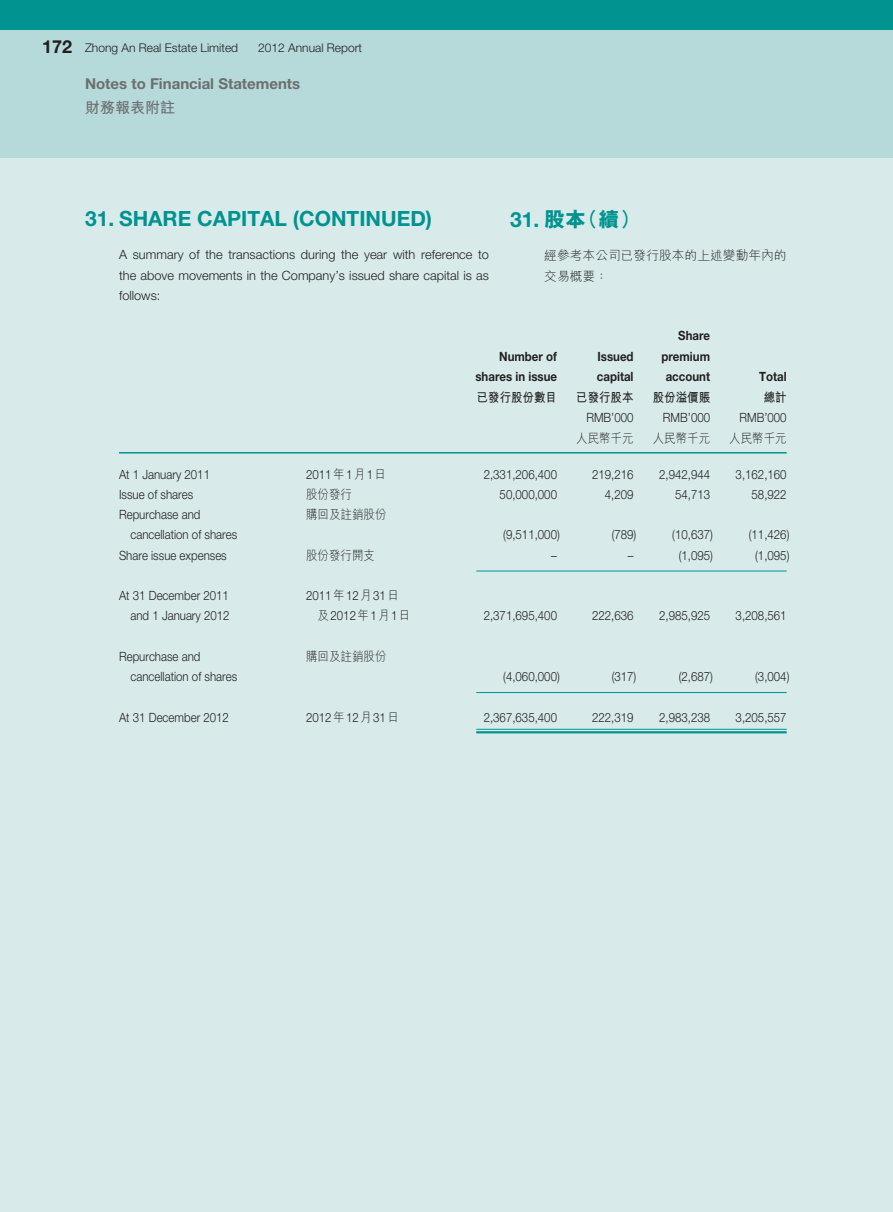
<style>
.page{position:relative;width:893px;height:1212px;background:#d8ebea}
.page>*{position:absolute;margin:0;border:0;box-sizing:border-box;transform-origin:0 0}
.t1{font:700 21px "Helvetica Neue LT Std";color:#009390}
.t2{font:21px "M Hei HK Xbold B5 pc H";color:#009390}
.t3{font:700 15px "Helvetica Neue LT Std";color:#6d6e70}
.t4{font:15px "M Hei HK Bold B5 pc H";color:#6d6e70}
.t5{font:300 12.75px "Helvetica Neue LT Std";color:#231f20;scale:.9 1}
.t6{font:300 12.75px/20.2px "Helvetica Neue LT Std";color:#231f20;text-align:justify}
.t7{font:700 12.75px "Helvetica Neue LT Std";color:#231f20;scale:.9 1}
.t8{font:12.75px "M Hei HK Light B5 pc H";color:#231f20;scale:.9 1}
.t9{font:12.75px/20.2px "M Hei HK Light B5 pc H";color:#231f20}
.t10{font:12.75px "M Hei HK Bold B5 pc H";color:#231f20;scale:.9 1}
.t11{font:300 12px "Helvetica Neue LT Std";color:#231f20}
.s1{font-weight:700;font-size:18px}
.s2{font-family:"Helvetica Neue LT Std";font-weight:700}
.s3{font-family:"M Hei HK Light B5 pc H";font-weight:400}
</style>
<div class="page">
<div style="left:0;top:0;width:893px;height:157px;background:#b5dad9"></div>
<div style="left:0;top:0;width:893px;height:30px;background:#009390"></div>
<hr style="left:119px;top:452px;width:668px;height:1px;background:#009390">
<hr style="left:476px;top:571px;width:311px;height:1px;background:#009390">
<hr style="left:476px;top:692px;width:311px;height:1px;background:#009390">
<hr style="left:476px;top:729px;width:311px;height:1px;background:#009390">
<hr style="left:476px;top:731px;width:311px;height:2px;background:#009390">
<p class="t11" style="left:42px;top:44px;width:197px"><span class="s1">172</span> Zhong An Real Estate Limited</p>
<p class="t11" style="left:258px;top:44px;width:105px">2012 Annual Report</p>
<p class="t3" style="left:85px;top:78px;width:217px">Notes to Financial Statements</p>
<p class="t4" style="left:85px;top:101px;width:91px">財務報表附註</p>
<h1 class="t1" style="left:85px;top:211px;width:349px">31. SHARE CAPITAL (CONTINUED)</h1>
<p class="t6" style="left:119px;top:246px;width:371px">A summary of the transactions during the year with reference to the above movements in the Company’s issued share capital is as follows:</p>
<h1 class="t2" style="left:510px;top:211px;width:132px"><span class="s2">31.</span> 股本（續）</h1>
<p class="t9" style="left:544px;top:247px;width:244px">經參考本公司已發行股本的上述變動年內的交易概要：</p>
<p class="t7" style="left:678px;top:331px;width:37px">Share</p>
<p class="t7" style="left:499px;top:352px;width:66px">Number of</p>
<p class="t7" style="left:597px;top:352px;width:42px">Issued</p>
<p class="t7" style="left:661px;top:352px;width:56px">premium</p>
<p class="t7" style="left:475px;top:372px;width:92px">shares in issue</p>
<p class="t7" style="left:597px;top:372px;width:42px">capital</p>
<p class="t7" style="left:666px;top:372px;width:51px">account</p>
<p class="t7" style="left:759px;top:372px;width:32px">Total</p>
<p class="t10" style="left:477px;top:392px;width:91px">已發行股份數目</p>
<p class="t10" style="left:576px;top:392px;width:65px">已發行股本</p>
<p class="t10" style="left:653px;top:392px;width:65px">股份溢價賬</p>
<p class="t10" style="left:764px;top:392px;width:27px">總計</p>
<p class="t5" style="left:586px;top:413px;width:54px">RMB’000</p>
<p class="t5" style="left:663px;top:413px;width:54px">RMB’000</p>
<p class="t5" style="left:739px;top:413px;width:54px">RMB’000</p>
<p class="t8" style="left:576px;top:433px;width:65px">人民幣千元</p>
<p class="t8" style="left:653px;top:433px;width:65px">人民幣千元</p>
<p class="t8" style="left:729px;top:433px;width:65px">人民幣千元</p>
<p class="t5" style="left:119px;top:469px;width:103px">At 1 January 2011</p>
<p class="t5" style="left:306px;top:469px;width:90px">2011<span class="s3">年</span>1<span class="s3">月</span>1<span class="s3">日</span></p>
<p class="t5" style="left:484px;top:469px;width:83px">2,331,206,400</p>
<p class="t5" style="left:592px;top:469px;width:48px">219,216</p>
<p class="t5" style="left:659px;top:469px;width:58px">2,942,944</p>
<p class="t5" style="left:736px;top:469px;width:58px">3,162,160</p>
<p class="t5" style="left:119px;top:490px;width:84px">Issue of shares</p>
<p class="t8" style="left:306px;top:489px;width:53px">股份發行</p>
<p class="t5" style="left:500px;top:490px;width:65px">50,000,000</p>
<p class="t5" style="left:605px;top:490px;width:33px">4,209</p>
<p class="t5" style="left:675px;top:490px;width:40px">54,713</p>
<p class="t5" style="left:752px;top:490px;width:40px">58,922</p>
<p class="t5" style="left:119px;top:510px;width:92px">Repurchase and</p>
<p class="t8" style="left:306px;top:509px;width:91px">購回及註銷股份</p>
<p class="t5" style="left:131px;top:530px;width:120px">cancellation of shares</p>
<p class="t5" style="left:503px;top:530px;width:64px">(9,511,000)</p>
<p class="t5" style="left:612px;top:530px;width:29px">(789)</p>
<p class="t5" style="left:672px;top:530px;width:47px">(10,637)</p>
<p class="t5" style="left:749px;top:530px;width:47px">(11,426)</p>
<p class="t5" style="left:119px;top:550px;width:121px">Share issue expenses</p>
<p class="t8" style="left:306px;top:550px;width:78px">股份發行開支</p>
<p class="t5" style="left:551px;top:550px;width:8px">–</p>
<p class="t5" style="left:628px;top:550px;width:8px">–</p>
<p class="t5" style="left:679px;top:550px;width:40px">(1,095)</p>
<p class="t5" style="left:755px;top:550px;width:40px">(1,095)</p>
<p class="t5" style="left:119px;top:591px;width:124px">At 31 December 2011</p>
<p class="t5" style="left:306px;top:591px;width:104px">2011<span class="s3">年</span>12<span class="s3">月</span>31<span class="s3">日</span></p>
<p class="t5" style="left:131px;top:611px;width:112px">and 1 January 2012</p>
<p class="t5" style="left:306px;top:611px;width:117px"><span class="s3">　及</span>2012<span class="s3">年</span>1<span class="s3">月</span>1<span class="s3">日</span></p>
<p class="t5" style="left:484px;top:611px;width:83px">2,371,695,400</p>
<p class="t5" style="left:592px;top:611px;width:48px">222,636</p>
<p class="t5" style="left:659px;top:611px;width:58px">2,985,925</p>
<p class="t5" style="left:736px;top:611px;width:58px">3,208,561</p>
<p class="t5" style="left:119px;top:652px;width:92px">Repurchase and</p>
<p class="t8" style="left:306px;top:651px;width:91px">購回及註銷股份</p>
<p class="t5" style="left:131px;top:672px;width:120px">cancellation of shares</p>
<p class="t5" style="left:503px;top:672px;width:64px">(4,060,000)</p>
<p class="t5" style="left:612px;top:672px;width:29px">(317)</p>
<p class="t5" style="left:679px;top:672px;width:40px">(2,687)</p>
<p class="t5" style="left:755px;top:672px;width:40px">(3,004)</p>
<p class="t5" style="left:119px;top:712px;width:124px">At 31 December 2012</p>
<p class="t5" style="left:306px;top:712px;width:104px">2012<span class="s3">年</span>12<span class="s3">月</span>31<span class="s3">日</span></p>
<p class="t5" style="left:484px;top:712px;width:83px">2,367,635,400</p>
<p class="t5" style="left:592px;top:712px;width:48px">222,319</p>
<p class="t5" style="left:659px;top:712px;width:58px">2,983,238</p>
<p class="t5" style="left:736px;top:712px;width:58px">3,205,557</p>
</div>
